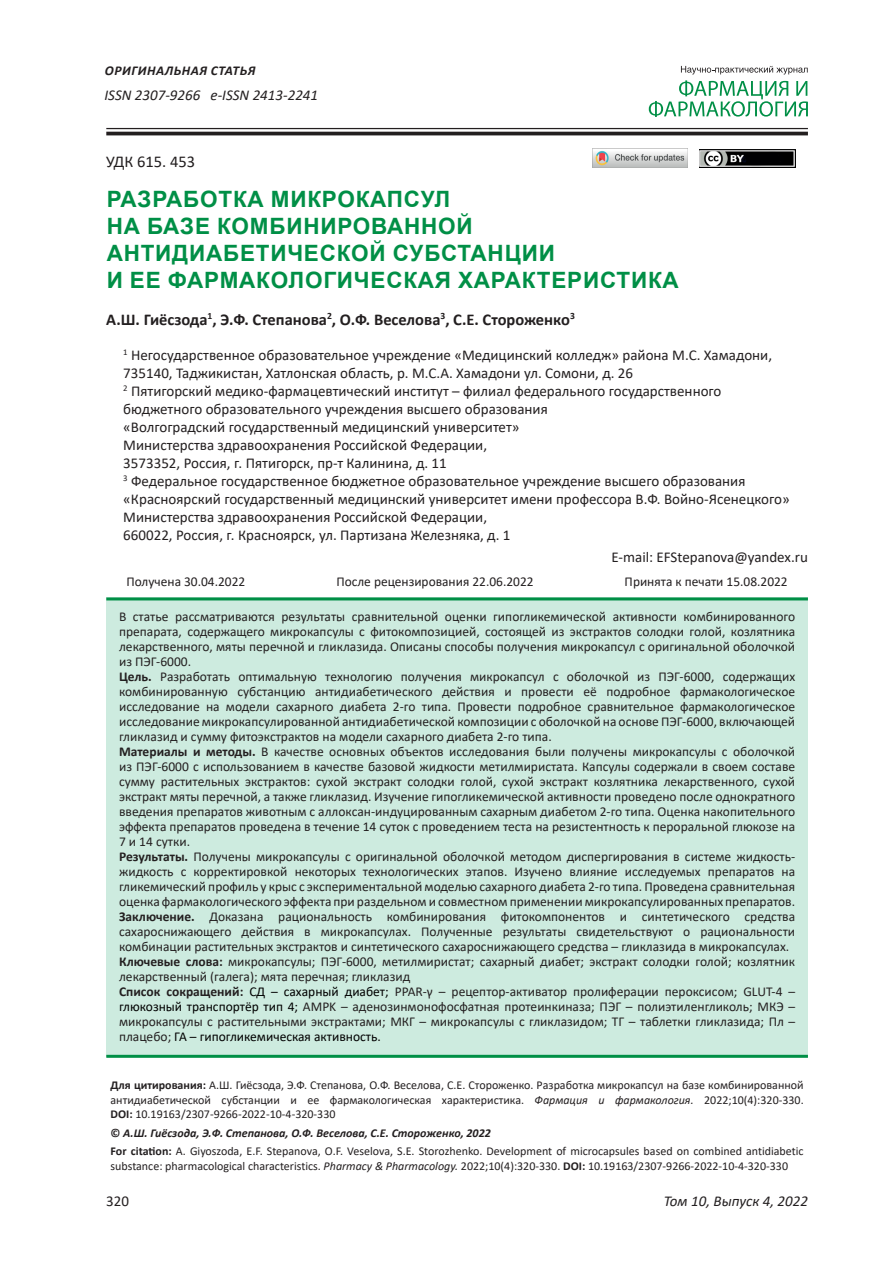
<style>
.page{position:relative;width:893px;height:1263px;background:#fff}
.page>*{position:absolute;margin:0;border:0;box-sizing:border-box;transform-origin:0 0}
._2_Заголовок{font:700 22.5px/27px "Arial";letter-spacing:.035em;color:#008f46}
._3_Авторы{font:700 16.5px "Calibri";color:#231f20}
._1_УДК{font:16.5px "Calibri";color:#231f20}
.адрес{font:15px "Calibri";color:#231f20}
.t1{font:italic 15px "Calibri";color:#231f20}
.почта{font:15px "Calibri";color:#231f20}
.анонс{font:13.5px/15px "Calibri";color:#231f20;text-align:justify}
._6_Текст{font:13.5px "Calibri";color:#231f20}
.t2{font:italic 700 13.5px "Calibri";letter-spacing:.04em;color:#231f20}
._6_Текст-2{font:12px/14.4px "Calibri";color:#231f20;text-align:justify}
._6_Текст-3{font:italic 700 12px "Calibri";color:#231f20}
.s1{font-weight:700}
.s2{color:#000}
.s3{font-style:italic}
.s4{font-style:normal}
</style>
<div class="page">
<hr style="left:106px;top:128px;width:702px;height:1px;background:#231f20">
<hr style="left:106px;top:132px;width:702px;height:3px;background:#231f20">
<svg style="left:649px;top:66px;width:159px;height:51px"></svg>
<div style="left:106px;top:597px;width:702px;height:460px;background:#cdebdf"></div>
<hr style="left:106px;top:597px;width:702px;height:3px;background:#008f46">
<hr style="left:106px;top:1055px;width:702px;height:3px;background:#008f46">
<img style="left:592px;top:149px;width:96px;height:18px">
<img style="left:699px;top:149px;width:96px;height:18px">
<p class="t2" style="left:105px;top:61px;width:152px">ОРИГИНАЛЬНАЯ СТАТЬЯ</p>
<p class="t1" style="left:105px;top:85px;width:215px">ISSN 2307-9266 e-ISSN 2413-2241</p>
<p class="_1_УДК" style="left:106px;top:150px;width:90px">УДК 615. 453</p>
<p class="_2_Заголовок" style="left:107px;top:186px;width:574px">РАЗРАБОТКА МИКРОКАПСУЛ<br>НА БАЗЕ КОМБИНИРОВАННОЙ<br>АНТИДИАБЕТИЧЕСКОЙ СУБСТАНЦИИ<br>И ЕЕ ФАРМАКОЛОГИЧЕСКАЯ ХАРАКТЕРИСТИКА</p>
<p class="_3_Авторы" style="left:106px;top:308px;width:470px">А.Ш. Гиёсзода<sup>1</sup>, Э.Ф. Степанова<sup>2</sup>, О.Ф. Веселова<sup>3</sup>, С.Е. Стороженко<sup>3</sup></p>
<p class="адрес" style="left:123px;top:344px;width:650px"><sup>1</sup> Негосударственное образовательное учреждение «Медицинский колледж» района М.С. Хамадони,</p>
<p class="адрес" style="left:123px;top:362px;width:511px">735140, Таджикистан, Хатлонская область, р. M.C.A. Хамадони ул. Сомони, д. 26</p>
<p class="адрес" style="left:123px;top:380px;width:600px"><sup>2</sup> Пятигорский медико-фармацевтический институт – филиал федерального государственного</p>
<p class="адрес" style="left:123px;top:398px;width:426px">бюджетного образовательного учреждения высшего образования</p>
<p class="адрес" style="left:123px;top:416px;width:398px">«Волгоградский государственный медицинский университет»</p>
<p class="адрес" style="left:123px;top:434px;width:365px">Министерства здравоохранения Российской Федерации,</p>
<p class="адрес" style="left:123px;top:452px;width:325px">3573352, Россия, г. Пятигорск, пр-т Калинина, д. 11</p>
<p class="адрес" style="left:123px;top:470px;width:624px"><sup>3</sup> Федеральное государственное бюджетное образовательное учреждение высшего образования</p>
<p class="адрес" style="left:123px;top:488px;width:668px">«Красноярский государственный медицинский университет имени профессора В.Ф. Войно-Ясенецкого»</p>
<p class="адрес" style="left:123px;top:506px;width:365px">Министерства здравоохранения Российской Федерации,</p>
<p class="адрес" style="left:123px;top:524px;width:389px">660022, Россия, г. Красноярск, ул. Партизана Железняка, д. 1</p>
<p class="почта" style="left:611px;top:547px;width:198px">E-mail: EFStepanova@yandex.ru</p>
<p class="_6_Текст" style="left:126px;top:572px;width:120px">Получена 30.04.2022</p>
<p class="_6_Текст" style="left:336px;top:572px;width:199px">После рецензирования 22.06.2022</p>
<p class="_6_Текст" style="left:625px;top:572px;width:165px">Принята к печати 15.08.2022</p>
<p class="анонс" style="left:119px;top:608px;width:678px">В статье рассматриваются результаты сравнительной оценки гипогликемической активности комбинированного препарата, содержащего микрокапсулы с фитокомпозицией, состоящей из экстрактов солодки голой, козлятника лекарственного, мяты перечной и гликлазида. Описаны способы получения микрокапсул с оригинальной оболочкой из ПЭГ-6000.</p>
<p class="анонс" style="left:119px;top:668px;width:678px"><span class="s1">Цель.</span> Разработать оптимальную технологию получения микрокапсул с оболочкой из ПЭГ-6000, содержащих комбинированную субстанцию антидиабетического действия и провести её подробное фармакологическое исследование на модели сахарного диабета 2-го типа. Провести подробное сравнительное фармакологическое исследование микрокапсулированной антидиабетической композиции с оболочкой на основе ПЭГ-6000, включающей гликлазид и сумму фитоэкстрактов на модели сахарного диабета 2-го типа.</p>
<p class="анонс" style="left:119px;top:743px;width:678px"><span class="s1">Материалы и методы.</span> В качестве основных объектов исследования были получены микрокапсулы с оболочкой из ПЭГ-6000 с использованием в качестве базовой жидкости метилмиристата. Капсулы содержали в своем составе сумму растительных экстрактов: сухой экстракт солодки голой, сухой экстракт козлятника лекарственного, сухой экстракт мяты перечной, а также гликлазид. Изучение гипогликемической активности проведено после однократного введения препаратов животным с аллоксан-индуцированным сахарным диабетом 2-го типа. Оценка накопительного эффекта препаратов проведена в течение 14 суток с проведением теста на резистентность к пероральной глюкозе на 7 и 14 сутки.</p>
<p class="анонс" style="left:119px;top:848px;width:678px"><span class="s1">Результаты.</span> Получены микрокапсулы с оригинальной оболочкой методом диспергирования в системе жидкость&shy;жидкость с корректировкой некоторых технологических этапов. Изучено влияние исследуемых препаратов на гликемический профиль у крыс с экспериментальной моделью сахарного диабета 2-го типа. Проведена сравнительная оценка фармакологического эффекта при раздельном и совместном применении микрокапсулированных препаратов.</p>
<p class="анонс" style="left:119px;top:908px;width:678px"><span class="s1">Заключение.</span> Доказана рациональность комбинирования фитокомпонентов и синтетического средства сахароснижающего действия в микрокапсулах. Полученные результаты свидетельствуют о рациональности комбинации растительных экстрактов и синтетического сахароснижающего средства – гликлазида в микрокапсулах.</p>
<p class="анонс" style="left:119px;top:953px;width:678px"><span class="s1">Ключевые слова:</span> микрокапсулы; ПЭГ-6000, метилмиристат; сахарный диабет; экстракт солодки голой; козлятник лекарственный (галега); мята перечная; гликлазид</p>
<p class="анонс" style="left:119px;top:983px;width:678px"><span class="s1">Список сокращений:</span> <span class="s2">СД – сахарный диабет;</span> PPAR-γ – рецептор-активатор пролиферации пероксисом; GLUT-4 – <span class="s2">глюкозный транспортёр тип 4;</span> AMPK – аденозинмонофосфатная протеинкиназа; ПЭГ – полиэтиленгликоль; МКЭ – микрокапсулы с растительными экстрактами; МКГ – микрокапсулы с гликлазидом; ТГ – таблетки гликлазида; Пл – плацебо; <span class="s2">ГА – гипогликемическая активность.</span></p>
<p class="_6_Текст-2" style="left:111px;top:1078px;width:695px"><span class="s1">Для цитирования:</span> А.Ш. Гиёсзода, Э.Ф. Степанова, О.Ф. Веселова, С.Е. Стороженко. Разработка микрокапсул на базе комбинированной антидиабетической субстанции и ее фармакологическая характеристика. <span class="s3">Фармация и фармакология.</span> 2022;10(4):320-330.<br><span class="s1">DOI:</span> 10.19163/2307-9266-2022-10-4-320-330</p>
<p class="_6_Текст-3" style="left:111px;top:1124px;width:382px"><span class="s4">©</span> А.Ш. Гиёсзода, Э.Ф. Степанова, О.Ф. Веселова, С.Е. Стороженко, 2022</p>
<p class="_6_Текст-2" style="left:111px;top:1144px;width:695px"><span class="s1">For citation:</span> A. Giyoszoda, E.F. Stepanova, O.F. Veselova, S.E. Storozhenko. Development of microcapsules based on combined antidiabetic substance: pharmacological characteristics. <span class="s3">Pharmacy &amp; Pharmacology.</span> 2022;10(4):320-330. <span class="s1">DOI:</span> 10.19163/2307-9266-2022-10-4-320-330</p>
<p class="адрес" style="left:106px;top:1191px;width:24px">320</p>
<p class="t1" style="left:664px;top:1191px;width:146px">Том 10, Выпуск 4, 2022</p>
</div>
